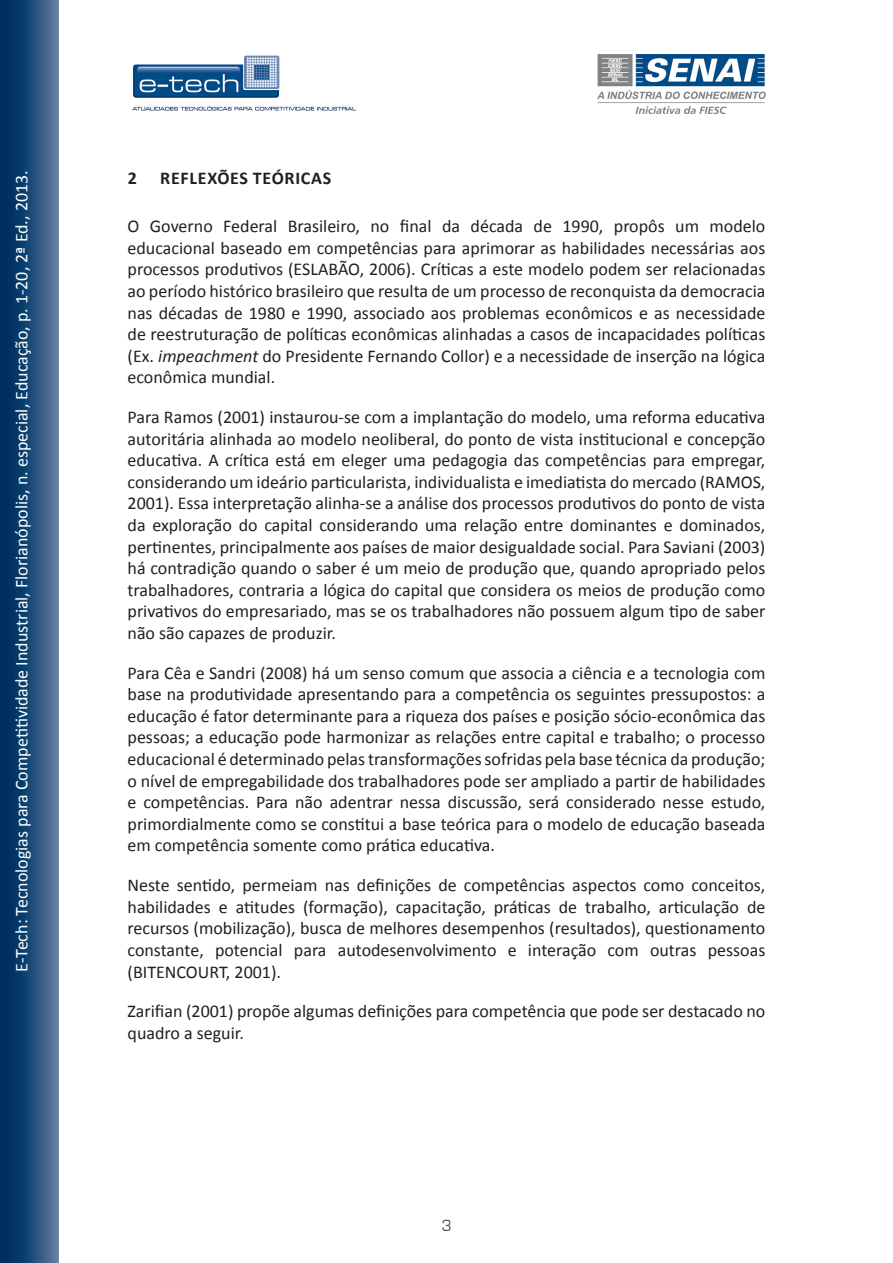
<style>
.page{position:relative;width:893px;height:1263px;background:#fff}
.page>*{position:absolute;margin:0;border:0;box-sizing:border-box;transform-origin:0 0}
.t1{font:18px/21.6px "Calibri";color:#231f20;text-align:justify}
.t2{font:18px "Calibri";color:#fff}
.t3{font:700 18px "Calibri";letter-spacing:.04em;color:#231f20}
.t4{font:15px "Square 721 BT";color:#57585a}
.s1{font-style:italic}
</style>
<div class="page">
<svg style="left:0;top:0;width:58px;height:1263px;background:#214b78"></svg>
<img style="left:132px;top:55px;width:224px;height:56px">
<img style="left:597px;top:55px;width:168px;height:59px">
<p class="t2" style="left:10px;top:972px;width:803px;rotate:-90deg">E-Tech: Tecnologias para Competitividade Industrial, Florianópolis, n. especial, Educação, p. 1-20, 2ª Ed., 2013.</p>
<p class="t3" style="left:128px;top:166px;width:11px">2</p>
<p class="t3" style="left:160px;top:166px;width:172px">REFLEXÕES TEÓRICAS</p>
<p class="t1" style="left:128px;top:215px;width:639px">O Governo Federal Brasileiro, no final da década de 1990, propôs um modelo educacional baseado em competências para aprimorar as habilidades necessárias aos processos produtivos (ESLABÃO, 2006). Críticas a este modelo podem ser relacionadas ao período histórico brasileiro que resulta de um processo de reconquista da democracia nas décadas de 1980 e 1990, associado aos problemas econômicos e as necessidade de reestruturação de políticas econômicas alinhadas a casos de incapacidades políticas (Ex. <span class="s1">impeachment</span> do Presidente Fernando Collor) e a necessidade de inserção na lógica econômica mundial.</p>
<p class="t1" style="left:128px;top:406px;width:639px">Para Ramos (2001) instaurou-se com a implantação do modelo, uma reforma educativa autoritária alinhada ao modelo neoliberal, do ponto de vista institucional e concepção educativa. A crítica está em eleger uma pedagogia das competências para empregar, considerando um ideário particularista, individualista e imediatista do mercado (RAMOS, 2001). Essa interpretação alinha-se a análise dos processos produtivos do ponto de vista da exploração do capital considerando uma relação entre dominantes e dominados, pertinentes, principalmente aos países de maior desigualdade social. Para Saviani (2003) há contradição quando o saber é um meio de produção que, quando apropriado pelos trabalhadores, contraria a lógica do capital que considera os meios de produção como privativos do empresariado, mas se os trabalhadores não possuem algum tipo de saber não são capazes de produzir.</p>
<p class="t1" style="left:128px;top:662px;width:639px">Para Cêa e Sandri (2008) há um senso comum que associa a ciência e a tecnologia com base na produtividade apresentando para a competência os seguintes pressupostos: a educação é fator determinante para a riqueza dos países e posição sócio-econômica das pessoas; a educação pode harmonizar as relações entre capital e trabalho; o processo educacional é determinado pelas transformações sofridas pela base técnica da produção; o nível de empregabilidade dos trabalhadores pode ser ampliado a partir de habilidades e competências. Para não adentrar nessa discussão, será considerado nesse estudo, primordialmente como se constitui a base teórica para o modelo de educação baseada em competência somente como prática educativa.</p>
<p class="t1" style="left:128px;top:874px;width:639px">Neste sentido, permeiam nas definições de competências aspectos como conceitos, habilidades e atitudes (formação), capacitação, práticas de trabalho, articulação de recursos (mobilização), busca de melhores desempenhos (resultados), questionamento constante, potencial para autodesenvolvimento e interação com outras pessoas (BITENCOURT, 2001).</p>
<p class="t1" style="left:128px;top:1000px;width:639px">Zarifian (2001) propõe algumas definições para competência que pode ser destacado no quadro a seguir.</p>
<p class="t4" style="left:441px;top:1216px;width:12px">3</p>
</div>
